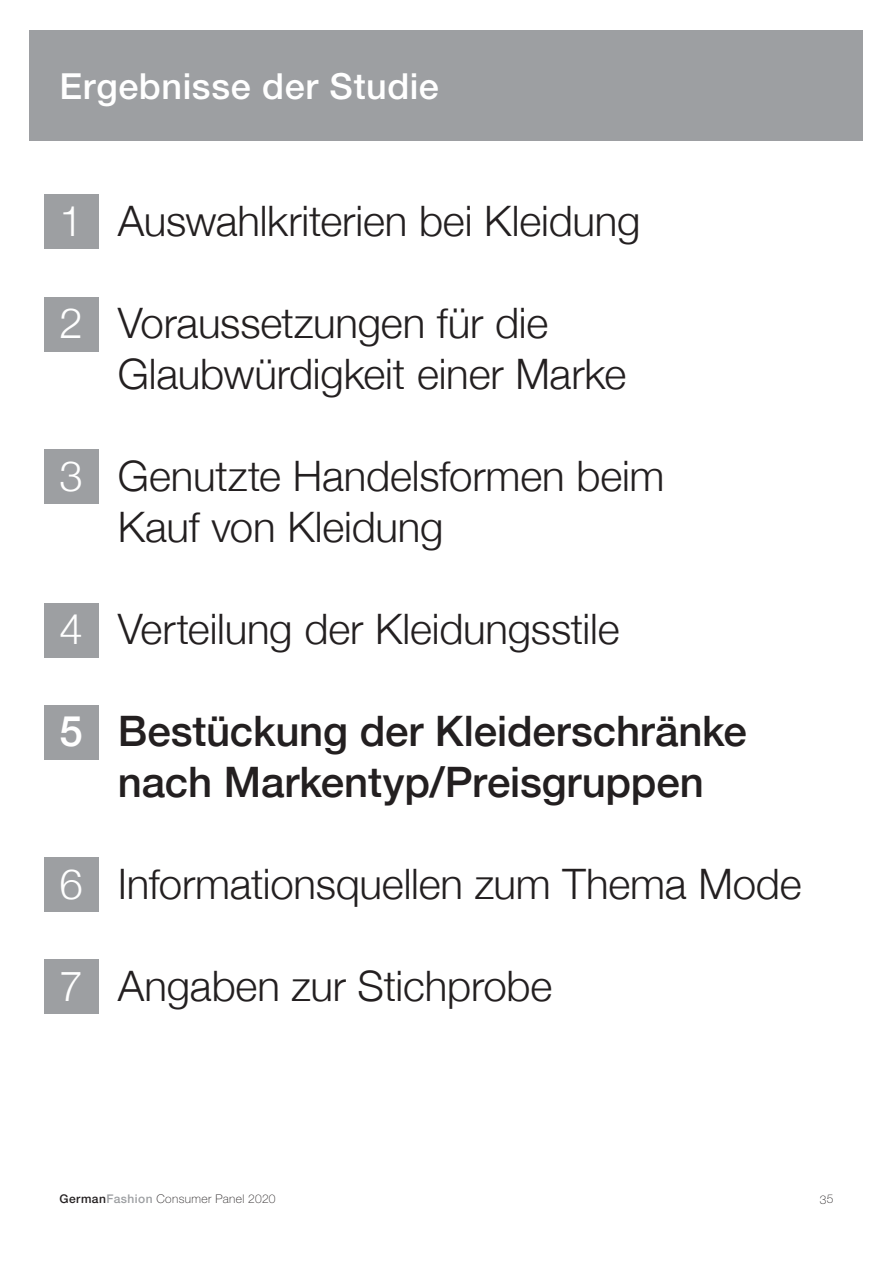
<style>
.page{position:relative;width:893px;height:1263px;background:#fff}
.page>*{position:absolute;margin:0;border:0;box-sizing:border-box;transform-origin:0 0}
.t1{font:300 42px/51px "Helvetica Neue";letter-spacing:-.005em;color:#231f20}
.t2{font:500 42px/51px "Helvetica Neue";letter-spacing:-.005em;color:#231f20;text-align:center}
.t3{font:500 36px "Helvetica Neue LT";letter-spacing:.015em;color:#fff}
.t4{font:100 12px "Helvetica Neue LT";letter-spacing:.03em;color:#231f20}
.s1{color:#fff}
.s2{font-weight:500}
.s3{font-weight:500;color:#9d9fa2}
</style>
<div class="page">
<div style="left:45px;top:195px;width:54px;height:54px;background:#9d9fa2"></div>
<div style="left:45px;top:297px;width:54px;height:54px;background:#9d9fa2"></div>
<div style="left:45px;top:450px;width:54px;height:54px;background:#9d9fa2"></div>
<div style="left:45px;top:603px;width:54px;height:54px;background:#9d9fa2"></div>
<div style="left:45px;top:705px;width:54px;height:54px;background:#9d9fa2"></div>
<div style="left:45px;top:857px;width:54px;height:54px;background:#9d9fa2"></div>
<div style="left:45px;top:959px;width:54px;height:54px;background:#9d9fa2"></div>
<div style="left:30px;top:30px;width:833px;height:110px;background:#9d9fa2"></div>
<p class="t3" style="left:60px;top:65px;width:381px">Ergebnisse der Studie</p>
<p class="t1" style="left:60px;top:193px;width:582px"><span class="s1">1</span> Auswahlkriterien bei Kleidung</p>
<p class="t1" style="left:118px;top:295px;width:510px;text-indent:-58px"><span class="s1">2</span> Voraussetzungen für die<br>Glaubwürdigkeit einer Marke</p>
<p class="t1" style="left:118px;top:448px;width:548px;text-indent:-58px"><span class="s1">3</span> Genutzte Handelsformen beim<br>Kauf von Kleidung</p>
<p class="t1" style="left:60px;top:601px;width:561px"><span class="s1">4</span> Verteilung der Kleidungsstile</p>
<p class="t2" style="left:60px;top:702px;width:689px"><span class="s1">5</span> Bestückung der Kleiderschränke nach Markentyp/Preisgruppen</p>
<p class="t1" style="left:60px;top:856px;width:744px"><span class="s1">6</span> Informationsquellen zum Thema Mode</p>
<p class="t1" style="left:60px;top:958px;width:494px"><span class="s1">7</span> Angaben zur Stichprobe</p>
<p class="t4" style="left:60px;top:1192px;width:218px"><span class="s2">German</span><span class="s3">Fashion</span> Consumer Panel 2020</p>
<p class="t4" style="left:820px;top:1192px;width:15px">35</p>
</div>
